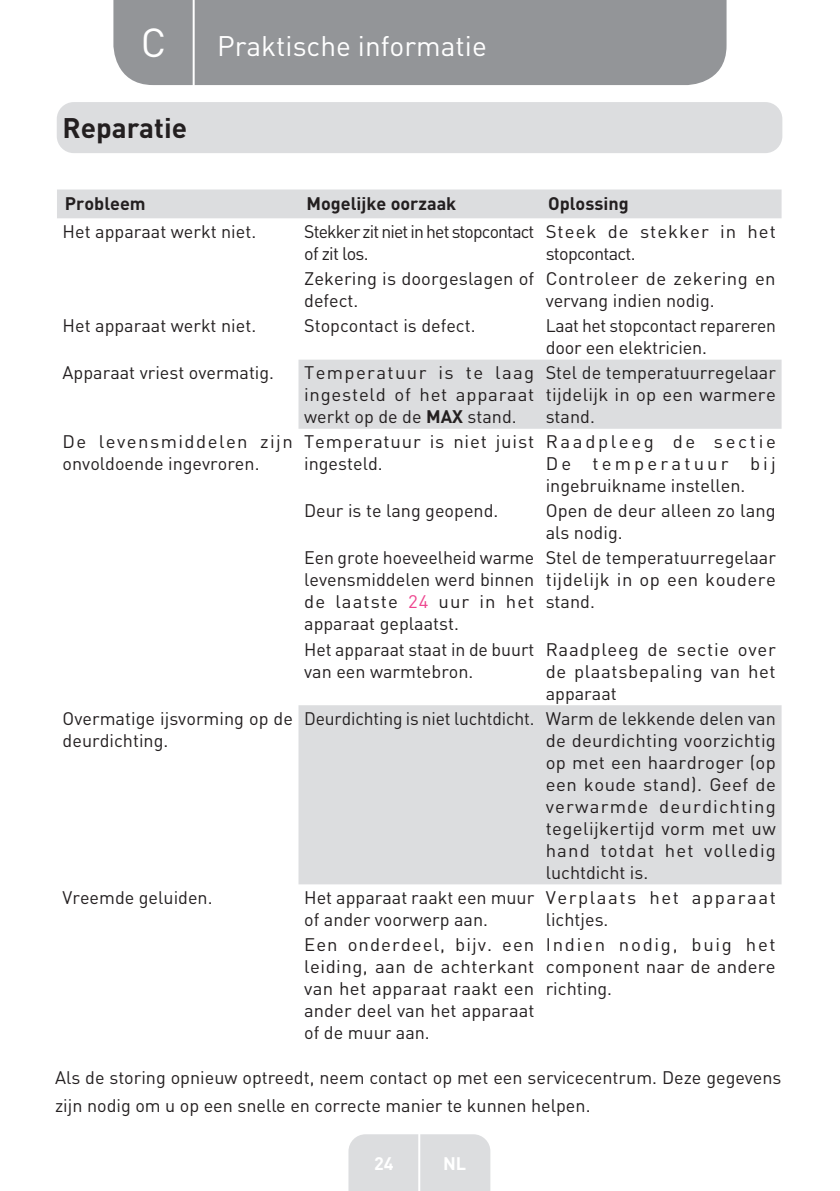
<style>
.page{position:relative;width:840px;height:1191px;background:#fff}
.page>*{position:absolute;margin:0;border:0;box-sizing:border-box;transform-origin:0 0}
.t1{font:40px "DIN Pro";color:#fff}
.t2{font:28px "DIN Pro";color:#fff}
.Headline-01{font:700 28px "DIN Pro";color:#231f20}
.Large_Text__3_2_mm{font:18px/22px "DIN Pro";color:#231f20;text-align:justify}
.Large_Text__3_2_mm-2{font:18px/22px "DIN Pro";letter-spacing:.025em;color:#231f20}
.Large_Text__3_2_mm-3{font:18px/22px "DIN Pro";letter-spacing:-.045em;color:#231f20}
.t3{font:700 18px "DIN Pro";color:#231f20}
.Large_Text__3_2_mm-4{font:18px/22px "DIN Pro";letter-spacing:.045em;color:#231f20}
.Large_Text__3_2_mm-5{font:18px/22px "DIN Pro";letter-spacing:.055em;color:#231f20}
.Large_Text__3_2_mm-6{font:18px/22px "DIN Pro";letter-spacing:.085em;color:#231f20}
.t4{font:700 18px "DIN Pro";color:#fff}
.s1{font-weight:700}
.s2{color:#ee458e}
</style>
<div class="page">
<div style="left:113px;top:0;width:613px;height:85px;background:#939598"></div>
<div style="left:348px;top:1134px;width:142px;height:57px;background:#dcdddf"></div>
<hr style="left:418px;top:1111px;width:2px;height:80px;background:#fff">
<hr style="left:192px;top:0;width:2px;height:88px;background:#fff">
<div style="left:57px;top:189px;width:724px;height:29px;background:#dcdddf"></div>
<div style="left:298px;top:360px;width:483px;height:69px;background:#dcdddf"></div>
<div style="left:298px;top:705px;width:483px;height:179px;background:#dcdddf"></div>
<div style="left:57px;top:102px;width:724px;height:51px;background:#dcdddf;border-radius:17px"></div>
<h1 class="t1" style="left:141px;top:15px;width:27px">C</h1>
<h2 class="t2" style="left:217px;top:27px;width:271px">Praktische informatie</h2>
<p class="Headline-01" style="left:62px;top:108px;width:126px">Reparatie</p>
<p class="t3" style="left:65px;top:192px;width:82px">Probleem</p>
<p class="t3" style="left:306px;top:192px;width:151px">Mogelijke oorzaak</p>
<p class="t3" style="left:547px;top:192px;width:82px">Oplossing</p>
<p class="Large_Text__3_2_mm" style="left:63px;top:219px;width:195px">Het apparaat werkt niet.</p>
<p class="Large_Text__3_2_mm-3" style="left:304px;top:219px;width:231px">Stekker zit niet in het stopcontact of zit los.</p>
<p class="Large_Text__3_2_mm-5" style="left:545px;top:219px;width:232px">Steek de stekker in het stopcontact.</p>
<p class="Large_Text__3_2_mm" style="left:304px;top:267px;width:231px">Zekering is doorgeslagen of defect.</p>
<p class="Large_Text__3_2_mm-2" style="left:545px;top:267px;width:231px">Controleer de zekering en vervang indien nodig.</p>
<p class="Large_Text__3_2_mm" style="left:63px;top:314px;width:195px">Het apparaat werkt niet.</p>
<p class="Large_Text__3_2_mm" style="left:304px;top:314px;width:173px">Stopcontact is defect.</p>
<p class="Large_Text__3_2_mm" style="left:545px;top:314px;width:231px">Laat het stopcontact repareren door een elektricien.</p>
<p class="Large_Text__3_2_mm" style="left:63px;top:361px;width:213px">Apparaat vriest overmatig.</p>
<p class="Large_Text__3_2_mm" style="left:304px;top:361px;width:232px">Temperatuur is te laag ingesteld of het apparaat werkt op de de <span class="s1">MAX</span> stand.</p>
<p class="Large_Text__3_2_mm" style="left:545px;top:361px;width:231px">Stel de temperatuurregelaar tijdelijk in op een warmere stand.</p>
<p class="Large_Text__3_2_mm" style="left:63px;top:430px;width:231px">De levensmiddelen zijn onvoldoende ingevroren.</p>
<p class="Large_Text__3_2_mm-4" style="left:304px;top:430px;width:231px">Temperatuur is niet juist ingesteld.</p>
<p class="Large_Text__3_2_mm" style="left:545px;top:430px;width:231px">Raadpleeg de sectie De temperatuur bij ingebruikname instellen.</p>
<p class="Large_Text__3_2_mm" style="left:304px;top:499px;width:195px">Deur is te lang geopend.</p>
<p class="Large_Text__3_2_mm" style="left:545px;top:499px;width:231px">Open de deur alleen zo lang als nodig.</p>
<p class="Large_Text__3_2_mm" style="left:304px;top:546px;width:231px">Een grote hoeveelheid warme levensmiddelen werd binnen de laatste <span class="s2">24</span> uur in het apparaat geplaatst.</p>
<p class="Large_Text__3_2_mm" style="left:545px;top:546px;width:231px">Stel de temperatuurregelaar tijdelijk in op een koudere stand.</p>
<p class="Large_Text__3_2_mm" style="left:304px;top:637px;width:231px">Het apparaat staat in de buurt van een warmtebron.</p>
<p class="Large_Text__3_2_mm" style="left:545px;top:637px;width:231px">Raadpleeg de sectie over de plaatsbepaling van het apparaat</p>
<p class="Large_Text__3_2_mm" style="left:63px;top:706px;width:232px">Overmatige ijsvorming op de deurdichting.</p>
<p class="Large_Text__3_2_mm" style="left:304px;top:706px;width:232px">Deurdichting is niet luchtdicht.</p>
<p class="Large_Text__3_2_mm" style="left:545px;top:706px;width:232px">Warm de lekkende delen van de deurdichting voorzichtig op met een haardroger (op een koude stand). Geef de verwarmde deurdichting tegelijkertijd vorm met uw hand totdat het volledig luchtdicht is.</p>
<p class="Large_Text__3_2_mm" style="left:63px;top:885px;width:151px">Vreemde geluiden.</p>
<p class="Large_Text__3_2_mm" style="left:304px;top:885px;width:231px">Het apparaat raakt een muur of ander voorwerp aan.</p>
<p class="Large_Text__3_2_mm-6" style="left:545px;top:885px;width:232px">Verplaats het apparaat lichtjes.</p>
<p class="Large_Text__3_2_mm" style="left:304px;top:932px;width:232px">Een onderdeel, bijv. een leiding, aan de achterkant van het apparaat raakt een ander deel van het apparaat of de muur aan.</p>
<p class="Large_Text__3_2_mm" style="left:545px;top:932px;width:231px">Indien nodig, buig het component naar de andere richting.</p>
<p class="Large_Text__3_2_mm" style="left:55px;top:1062px;width:727px;line-height:28px">Als de storing opnieuw optreedt, neem contact op met een servicecentrum. Deze gegevens zijn nodig om u op een snelle en correcte manier te kunnen helpen.</p>
<p class="t4" style="left:374px;top:1150px;width:21px">24</p>
<p class="t4" style="left:443px;top:1150px;width:25px">NL</p>
</div>
